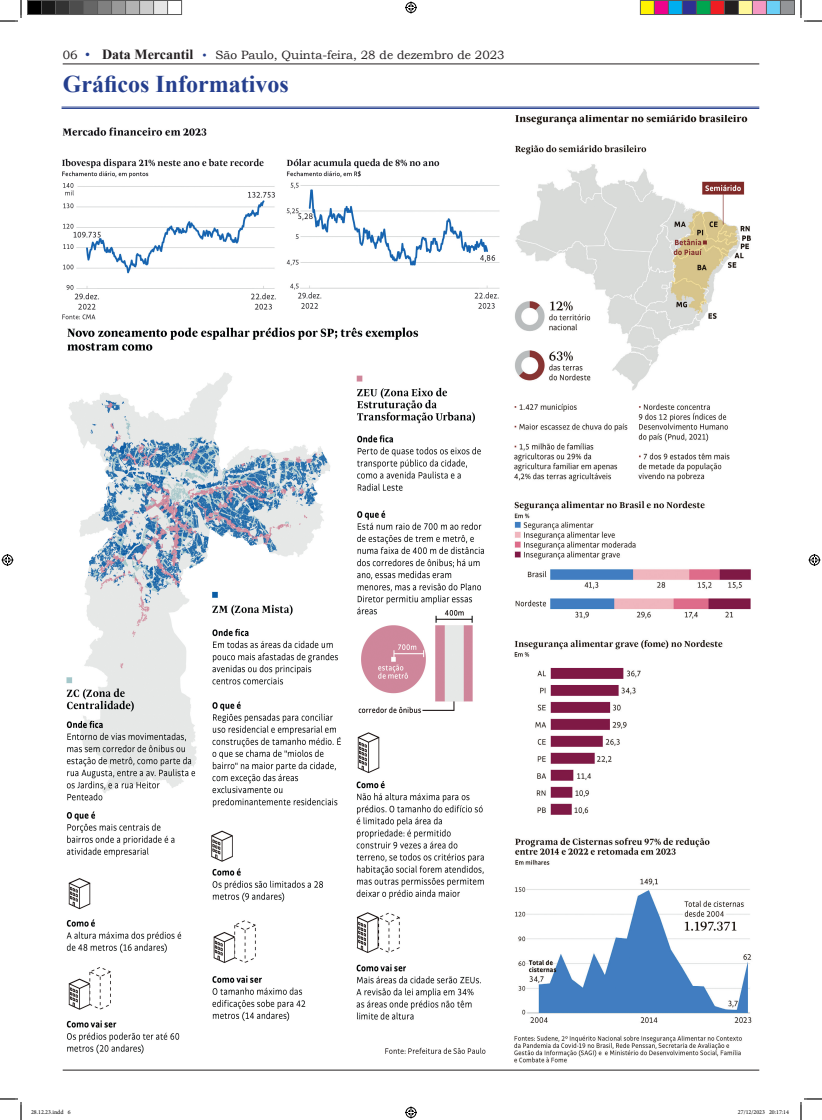
<style>
.page{position:relative;width:822px;height:1120px;background:#fff}
.page>*{position:absolute;margin:0;border:0;box-sizing:border-box;transform-origin:0 0}
.t1{font:700 24px "Times New Roman";color:#253f8e}
.t2{font:12px "Bookman Old Style";color:#231f20}
.t3{font:6px "Minion Pro";color:#000}
.s1{font-family:"Times New Roman";font-size:14px;color:#253f8e}
.s2{font-family:"Times New Roman";font-weight:700;font-size:14px}
.s3{font-family:"Times New Roman";color:#253f8e}
</style>
<div class="page">
<hr style="left:62px;top:107px;width:697px;height:1px;background:#253f8e">
<hr style="left:62px;top:108px;width:697px;height:1px;background:#253f8e">
<hr style="left:63px;top:63px;width:696px;height:1px;background:#231f20">
<hr style="left:63px;top:1069px;width:696px;height:1px;background:#231f20">
<img style="left:63px;top:128px;width:437px;height:191px">
<img style="left:66px;top:327px;width:420px;height:727px">
<img style="left:514px;top:115px;width:238px;height:948px">
<svg style="left:0;top:0;width:22px;height:22px"></svg>
<svg style="left:0;top:1098px;width:22px;height:21px"></svg>
<svg style="left:800px;top:0;width:22px;height:22px"></svg>
<svg style="left:800px;top:1098px;width:22px;height:21px"></svg>
<svg style="left:405px;top:2px;width:12px;height:12px"></svg>
<svg style="left:405px;top:1106px;width:12px;height:12px"></svg>
<svg style="left:2px;top:554px;width:12px;height:12px"></svg>
<svg style="left:808px;top:554px;width:12px;height:12px"></svg>
<div style="left:28px;top:1px;width:14px;height:14px;background:#000"></div>
<div style="left:27px;top:0;width:15px;height:15px;border:1px solid #595959"></div>
<div style="left:42px;top:1px;width:14px;height:14px;background:#1a1a1a"></div>
<div style="left:41px;top:0;width:15px;height:15px;border:1px solid #595959"></div>
<div style="left:56px;top:1px;width:14px;height:14px;background:#333"></div>
<div style="left:55px;top:0;width:15px;height:15px;border:1px solid #595959"></div>
<div style="left:70px;top:1px;width:14px;height:14px;background:#4d4d4d"></div>
<div style="left:69px;top:0;width:15px;height:15px;border:1px solid #595959"></div>
<div style="left:84px;top:1px;width:14px;height:14px;background:#666"></div>
<div style="left:83px;top:0;width:15px;height:15px;border:1px solid #595959"></div>
<div style="left:98px;top:1px;width:14px;height:14px;background:#808080"></div>
<div style="left:97px;top:0;width:15px;height:15px;border:1px solid #595959"></div>
<div style="left:112px;top:1px;width:14px;height:14px;background:#999"></div>
<div style="left:111px;top:0;width:15px;height:15px;border:1px solid #595959"></div>
<div style="left:126px;top:1px;width:14px;height:14px;background:#b3b3b3"></div>
<div style="left:125px;top:0;width:15px;height:15px;border:1px solid #595959"></div>
<div style="left:140px;top:1px;width:14px;height:14px;background:#ccc"></div>
<div style="left:139px;top:0;width:15px;height:15px;border:1px solid #595959"></div>
<div style="left:154px;top:1px;width:14px;height:14px;background:#e6e6e6"></div>
<div style="left:153px;top:0;width:15px;height:15px;border:1px solid #595959"></div>
<div style="left:167px;top:0;width:15px;height:15px;border:1px solid #595959"></div>
<div style="left:640px;top:1px;width:14px;height:14px;background:#fff101"></div>
<div style="left:640px;top:0;width:15px;height:15px;border:1px solid #595959"></div>
<div style="left:654px;top:1px;width:14px;height:14px;background:#ed028c"></div>
<div style="left:654px;top:0;width:15px;height:15px;border:1px solid #595959"></div>
<div style="left:668px;top:1px;width:14px;height:14px;background:#00aeef"></div>
<div style="left:668px;top:0;width:15px;height:15px;border:1px solid #595959"></div>
<div style="left:682px;top:1px;width:14px;height:14px;background:#2e3092"></div>
<div style="left:682px;top:0;width:15px;height:15px;border:1px solid #595959"></div>
<div style="left:696px;top:1px;width:14px;height:14px;background:#00a54f"></div>
<div style="left:696px;top:0;width:15px;height:15px;border:1px solid #595959"></div>
<div style="left:710px;top:1px;width:14px;height:14px;background:#ee1d23"></div>
<div style="left:710px;top:0;width:15px;height:15px;border:1px solid #595959"></div>
<div style="left:724px;top:1px;width:14px;height:14px;background:#231f20"></div>
<div style="left:724px;top:0;width:15px;height:15px;border:1px solid #595959"></div>
<div style="left:738px;top:1px;width:14px;height:14px;background:#fff79a"></div>
<div style="left:738px;top:0;width:15px;height:15px;border:1px solid #595959"></div>
<div style="left:752px;top:1px;width:14px;height:14px;background:#f499c2"></div>
<div style="left:752px;top:0;width:15px;height:15px;border:1px solid #595959"></div>
<div style="left:766px;top:1px;width:14px;height:14px;background:#6bcff6"></div>
<div style="left:766px;top:0;width:15px;height:15px;border:1px solid #595959"></div>
<div style="left:780px;top:1px;width:14px;height:14px;background:#939598"></div>
<div style="left:780px;top:0;width:15px;height:15px;border:1px solid #595959"></div>
<p class="t2" style="left:63px;top:47px;width:443px">06 <span class="s1">•</span> <span class="s2">Data Mercantil</span> <span class="s3">•</span> São Paulo, Quinta-feira, 28 de dezembro de 2023</p>
<h1 class="t1" style="left:63px;top:67px;width:227px">Gráficos Informativos</h1>
<p class="t3" style="left:31px;top:1107px;width:41px">28.12.23.indd 6</p>
<p class="t3" style="left:738px;top:1107px;width:53px">27/12/2023 20:17:14</p>
</div>
